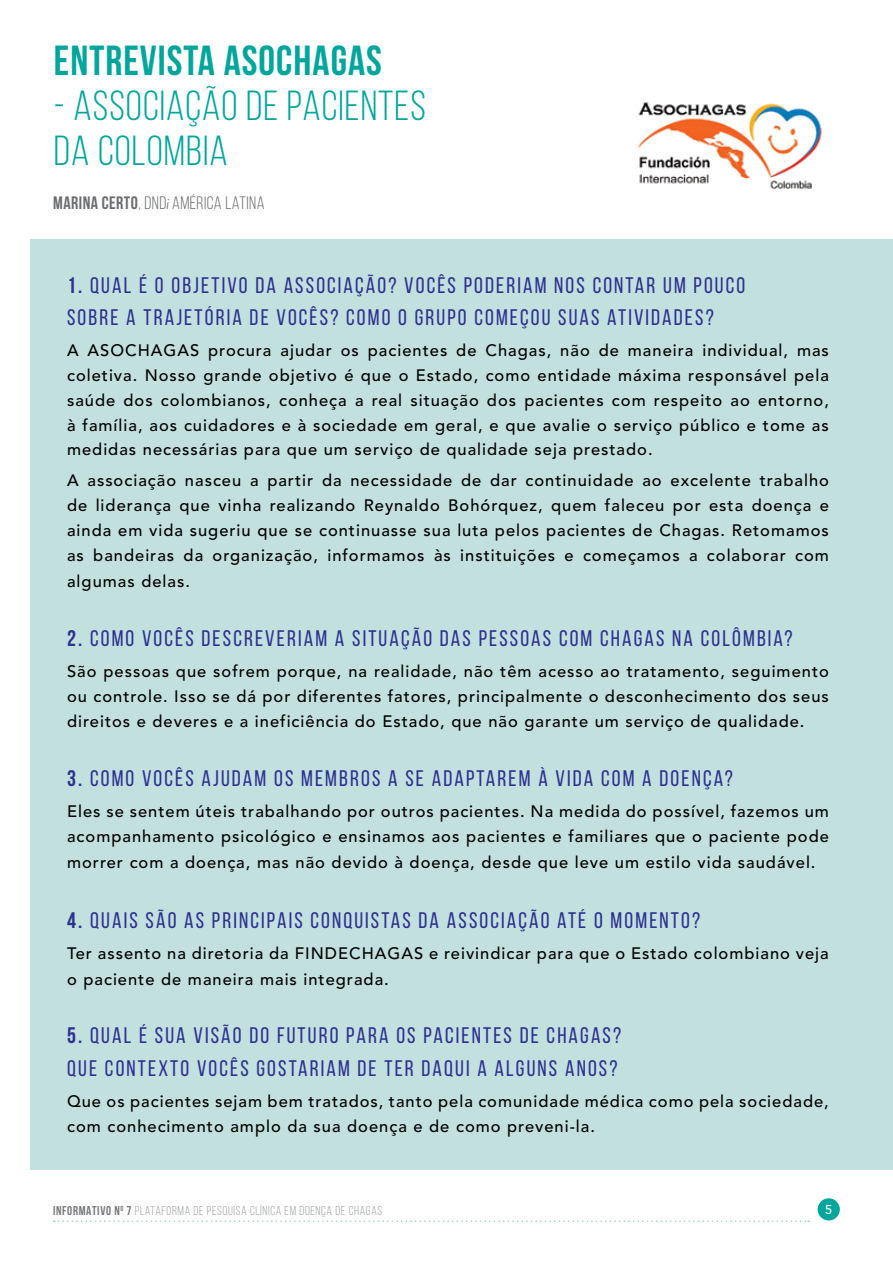
<style>
.page{position:relative;width:893px;height:1263px;background:#fff}
.page>*{position:absolute;margin:0;border:0;box-sizing:border-box;transform-origin:0 0}
.t1{font:42px/45px "Bebas Neue";letter-spacing:.025em;color:#00a69b}
.t2{font:700 42px "Bebas Neue";letter-spacing:.025em;color:#00a69b}
.t3{font:22.5px/32px "Bebas Neue";letter-spacing:.095em;color:#2e3192}
.t4{font:18px "Bebas Neue";letter-spacing:.025em;color:#6d6e71}
.t5{font:500 16.5px/24.8px "Avenir LT Std";letter-spacing:.06em;color:#000;text-align:justify}
.t6{font:500 12.9px "Avenir LT Std";color:#fff}
.t7{font:12.75px "Bebas Neue";letter-spacing:.05em;color:#9d9fa2}
.s1{font-weight:700}
.s2{font-family:"Avenir LT Std";font-weight:300;font-style:italic;font-size:14.4px}
.s3{font-weight:700;color:#77787b}
</style>
<div class="page">
<div style="left:818px;top:1198px;width:22px;height:22px;background:#00a69b;border-radius:50%"></div>
<svg style="left:54px;top:1220px;width:755px;height:2px"></svg>
<div style="left:31px;top:239px;width:862px;height:930px;background:#c2e1de"></div>
<img style="left:637px;top:102px;width:185px;height:87px">
<h1 class="t2" style="left:54px;top:38px;width:329px">ENTREVISTA ASOCHAGAS</h1>
<h1 class="t1" style="left:54px;top:83px;width:373px">- ASSOCIAÇÃO DE PACIENTES<br>DA COLOMBIA</h1>
<p class="t4" style="left:53px;top:193px;width:213px"><span class="s1">MARINA CERTO</span>, DND<span class="s2">i</span> AMÉRICA LATINA</p>
<h2 class="t3" style="left:67px;top:269px;width:680px"><span class="s1">1.</span> QUAL É O OBJETIVO DA ASSOCIAÇÃO? VOCÊS PODERIAM NOS CONTAR UM POUCO<br>SOBRE A TRAJETÓRIA DE VOCÊS? COMO O GRUPO COMEÇOU SUAS ATIVIDADES?</h2>
<p class="t5" style="left:67px;top:339px;width:763px">A ASOCHAGAS procura ajudar os pacientes de Chagas, não de maneira individual, mas coletiva. N osso grande objetivo é que o Estado, como entidade máxima responsável pela saúde dos colombianos, conheça a real situação dos pacientes com respeito ao entorno, à família, aos cuidadores e à sociedade em geral, e que avalie o serviço público e tome as medidas necessárias para que um serviço de qualidade seja prestado.</p>
<p class="t5" style="left:67px;top:469px;width:763px">A associação nasceu a partir da necessidade de dar continuidade ao excelente trabalho de liderança que vinha realizando Reynaldo Bohórquez, quem faleceu por esta doença e ainda em vida sugeriu que se continuasse sua luta pelos pacientes de Chagas. Retomamos as bandeiras da organização, informamos às instituições e começamos a colaborar com algumas delas.</p>
<h2 class="t3" style="left:67px;top:622px;width:727px"><span class="s1">2.</span> COMO VOCÊS DESCREVERIAM A SITUAÇÃO DAS PESSOAS COM CHAGAS NA COLÔMBIA?</h2>
<p class="t5" style="left:67px;top:660px;width:763px">São pessoas que sofrem porque, na realidade, não têm acesso ao tratamento, seguimento ou controle. Isso se dá por diferentes fatores, principalmente o desconhecimento dos seus direitos e deveres e a ineficiência do Estado, que não garante um serviço de qualidade.</p>
<h2 class="t3" style="left:67px;top:762px;width:667px"><span class="s1">3.</span> COMO VOCÊS AJUDAM OS MEMBROS A SE ADAPTAREM À VIDA COM A DOENÇA?</h2>
<p class="t5" style="left:67px;top:799px;width:763px;line-height:25.3px">Eles se sentem úteis trabalhando por outros pacientes. N a medida do possível, fazemos um acompanhamento psicológico e ensinamos aos pacientes e familiares que o paciente pode morrer com a doença, mas não devido à doença, desde que leve um estilo vida saudável.</p>
<h2 class="t3" style="left:67px;top:904px;width:635px"><span class="s1">4.</span> QUAIS SÃO AS PRINCIPAIS CONQUISTAS DA ASSOCIAÇÃO ATÉ O MOMENTO?</h2>
<p class="t5" style="left:67px;top:941px;width:238px">Ter assento na diretoria da FIN</p>
<p class="t5" style="left:67px;top:940px;width:763px;line-height:26px;text-indent:258px">DECHAGAS e reivindicar para que o Estado colombiano veja o paciente de maneira mais integrada.</p>
<h2 class="t3" style="left:67px;top:1018px;width:556px;line-height:33.8px"><span class="s1">5.</span> QUAL É SUA VISÃO DO FUTURO PARA OS PACIENTES DE CHAGAS?<br>QUE CONTEXTO VOCÊS GOSTARIAM DE TER DAQUI A ALGUNS ANOS?</h2>
<p class="t5" style="left:67px;top:1090px;width:763px">Que os pacientes sejam bem tratados, tanto pela comunidade médica como pela sociedade, com conhecimento amplo da sua doença e de como preveni-la.</p>
<p class="t7" style="left:53px;top:1204px;width:331px"><span class="s3">INFORMATIVO N</span><sup>O</sup> <span class="s3">7</span> PLATAFORMA DE PESQUISA CLÍNICA EM DOENÇA DE CHAGAS</p>
<p class="t6" style="left:825px;top:1202px;width:9px">5</p>
</div>
